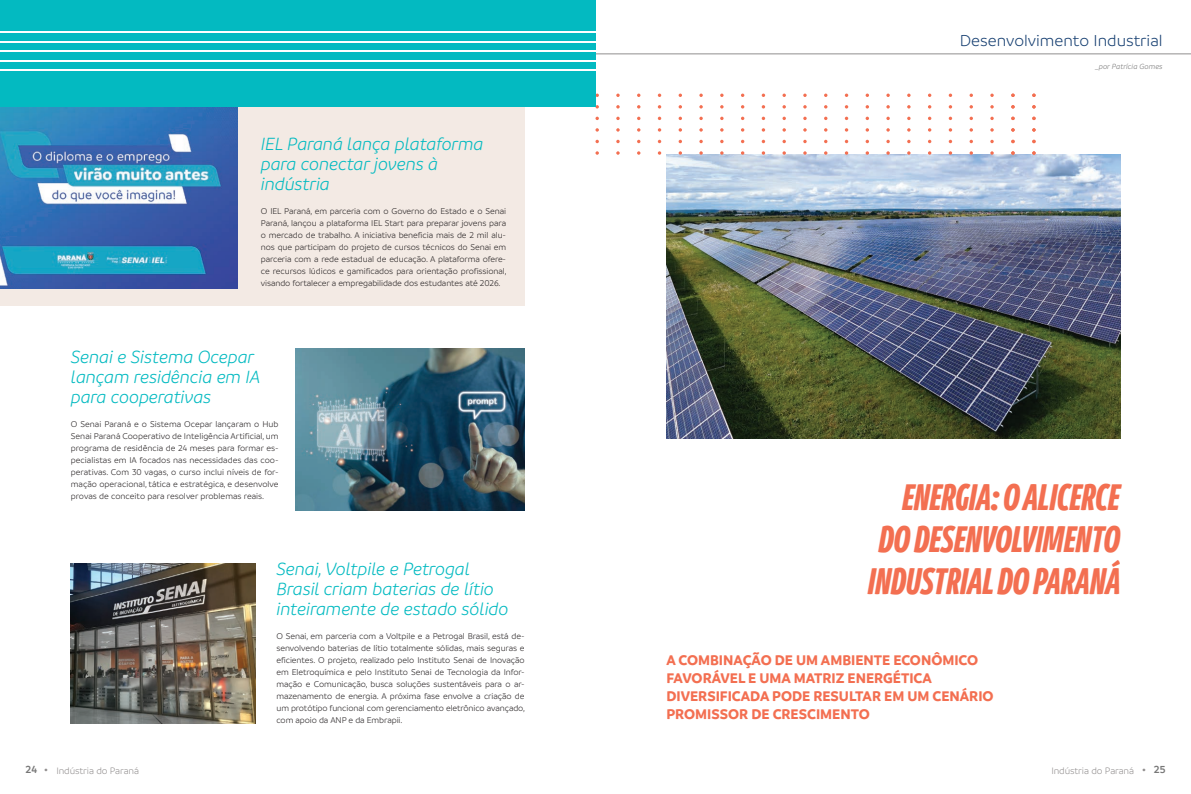
<style>
.page{position:relative;width:1191px;height:794px;background:#fff}
.page>*{position:absolute;margin:0;border:0;box-sizing:border-box;transform-origin:0 0}
.t1{font:40px "Branding SF Cmp Black It";color:#f36f51}
.t2{font:italic 300 19px/20px "Branding SF";letter-spacing:-.01em;color:#03bac1}
.t3{font:300 17px "Branding SF";color:#163f71}
.t4{font:700 15px/18px "Branding SF";color:#f36f51}
.t5{font:300 10px "Branding SF";letter-spacing:-.01em;color:#918e8e}
.t6{font:300 9px/12px "Branding SF";letter-spacing:-.01em;color:#231f20;text-align:justify}
.t7{font:italic 300 8px "Branding SF";color:#777}
.s1{font-weight:600;font-size:11px;color:#777}
</style>
<div class="page">
<hr style="left:0;top:53px;width:1191px;height:1px;background:#918e8e">
<div style="left:0;top:101px;width:524px;height:205px;background:#f3eae4"></div>
<img style="left:0;top:106px;width:238px;height:183px">
<img style="left:666px;top:154px;width:454px;height:284px">
<svg style="left:637px;top:128px;width:3px;height:4px"></svg>
<svg style="left:637px;top:105px;width:3px;height:4px"></svg>
<svg style="left:637px;top:151px;width:3px;height:4px"></svg>
<svg style="left:658px;top:128px;width:3px;height:4px"></svg>
<svg style="left:658px;top:105px;width:3px;height:4px"></svg>
<svg style="left:658px;top:151px;width:3px;height:4px"></svg>
<svg style="left:678px;top:128px;width:4px;height:4px"></svg>
<svg style="left:678px;top:105px;width:4px;height:4px"></svg>
<svg style="left:678px;top:140px;width:4px;height:3px"></svg>
<svg style="left:678px;top:117px;width:4px;height:3px"></svg>
<svg style="left:678px;top:151px;width:4px;height:4px"></svg>
<svg style="left:699px;top:94px;width:4px;height:3px"></svg>
<svg style="left:699px;top:128px;width:4px;height:4px"></svg>
<svg style="left:699px;top:105px;width:4px;height:4px"></svg>
<svg style="left:699px;top:140px;width:4px;height:3px"></svg>
<svg style="left:699px;top:117px;width:4px;height:3px"></svg>
<svg style="left:699px;top:151px;width:4px;height:4px"></svg>
<svg style="left:720px;top:128px;width:3px;height:4px"></svg>
<svg style="left:720px;top:151px;width:3px;height:4px"></svg>
<svg style="left:741px;top:128px;width:3px;height:4px"></svg>
<svg style="left:741px;top:105px;width:3px;height:4px"></svg>
<svg style="left:741px;top:151px;width:3px;height:4px"></svg>
<svg style="left:761px;top:128px;width:4px;height:4px"></svg>
<svg style="left:761px;top:105px;width:4px;height:4px"></svg>
<svg style="left:761px;top:151px;width:4px;height:4px"></svg>
<svg style="left:824px;top:128px;width:3px;height:4px"></svg>
<svg style="left:824px;top:105px;width:3px;height:4px"></svg>
<svg style="left:824px;top:151px;width:3px;height:4px"></svg>
<svg style="left:845px;top:128px;width:3px;height:4px"></svg>
<svg style="left:845px;top:105px;width:3px;height:4px"></svg>
<svg style="left:845px;top:151px;width:3px;height:4px"></svg>
<svg style="left:865px;top:128px;width:4px;height:4px"></svg>
<svg style="left:865px;top:105px;width:4px;height:4px"></svg>
<svg style="left:865px;top:140px;width:4px;height:3px"></svg>
<svg style="left:865px;top:117px;width:4px;height:3px"></svg>
<svg style="left:865px;top:151px;width:4px;height:4px"></svg>
<svg style="left:907px;top:128px;width:3px;height:4px"></svg>
<svg style="left:907px;top:151px;width:3px;height:4px"></svg>
<svg style="left:928px;top:128px;width:3px;height:4px"></svg>
<svg style="left:928px;top:105px;width:3px;height:4px"></svg>
<svg style="left:928px;top:151px;width:3px;height:4px"></svg>
<svg style="left:948px;top:128px;width:4px;height:4px"></svg>
<svg style="left:948px;top:105px;width:4px;height:4px"></svg>
<svg style="left:948px;top:151px;width:4px;height:4px"></svg>
<svg style="left:969px;top:128px;width:4px;height:4px"></svg>
<svg style="left:969px;top:105px;width:4px;height:4px"></svg>
<svg style="left:969px;top:140px;width:4px;height:3px"></svg>
<svg style="left:969px;top:117px;width:4px;height:3px"></svg>
<svg style="left:969px;top:151px;width:4px;height:4px"></svg>
<svg style="left:1011px;top:128px;width:3px;height:4px"></svg>
<svg style="left:1011px;top:151px;width:3px;height:4px"></svg>
<svg style="left:1032px;top:128px;width:3px;height:4px"></svg>
<svg style="left:1032px;top:151px;width:3px;height:4px"></svg>
<svg style="left:595px;top:94px;width:4px;height:3px"></svg>
<svg style="left:595px;top:128px;width:4px;height:4px"></svg>
<svg style="left:595px;top:105px;width:4px;height:4px"></svg>
<svg style="left:595px;top:140px;width:4px;height:3px"></svg>
<svg style="left:595px;top:117px;width:4px;height:3px"></svg>
<svg style="left:595px;top:151px;width:4px;height:4px"></svg>
<svg style="left:782px;top:94px;width:4px;height:3px"></svg>
<svg style="left:782px;top:128px;width:4px;height:4px"></svg>
<svg style="left:782px;top:105px;width:4px;height:4px"></svg>
<svg style="left:782px;top:140px;width:4px;height:3px"></svg>
<svg style="left:782px;top:117px;width:4px;height:3px"></svg>
<svg style="left:782px;top:151px;width:4px;height:4px"></svg>
<div style="left:0;top:0;width:595px;height:106px;background:#03bac1"></div>
<hr style="left:0;top:69px;width:595px;height:2px;background:#fff">
<hr style="left:0;top:31px;width:595px;height:2px;background:#fff">
<hr style="left:0;top:41px;width:595px;height:1px;background:#fff">
<hr style="left:0;top:50px;width:595px;height:2px;background:#fff">
<hr style="left:0;top:60px;width:595px;height:1px;background:#fff">
<img style="left:296px;top:349px;width:228px;height:162px">
<img style="left:71px;top:564px;width:185px;height:159px">
<p class="t3" style="left:959px;top:32px;width:204px">Desenvolvimento Industrial</p>
<p class="t2" style="left:261px;top:134px;width:224px">IEL Paraná lança plataforma para conectar jovens à indústria</p>
<p class="t6" style="left:261px;top:205px;width:247px">O IEL Paraná, em parceria com o Governo do Estado e o Senai Paraná, lançou a plataforma IEL Start para preparar jovens para o mercado de trabalho. A iniciativa beneficia mais de 2 mil alu&shy;nos que participam do projeto de cursos técnicos do Senai em parceria com a rede estadual de educação. A plataforma ofere&shy;ce recursos lúdicos e gamificados para orientação profissional, visando fortalecer a empregabilidade dos estudantes até 2026.</p>
<p class="t2" style="left:71px;top:347px;width:191px">Senai e Sistema Ocepar lançam residência em IA para cooperativas</p>
<p class="t6" style="left:71px;top:418px;width:209px">O Senai Paraná e o Sistema Ocepar lançaram o Hub Senai Paraná Cooperativo de Inteligência Artificial, um programa de residência de 24 meses para formar es&shy;pecialistas em IA focados nas necessidades das coo&shy;perativas. Com 30 vagas, o curso inclui níveis de for&shy;mação operacional, tática e estratégica, e desenvolve provas de conceito para resolver problemas reais.</p>
<p class="t2" style="left:276px;top:559px;width:234px">Senai, Voltpile e Petrogal<br>Brasil criam baterias de lítio inteiramente de estado sólido</p>
<p class="t6" style="left:276px;top:630px;width:250px">O Senai, em parceria com a Voltpile e a Petrogal Brasil, está de&shy;senvolvendo baterias de lítio totalmente sólidas, mais seguras e eficientes. O projeto, realizado pelo Instituto Senai de Inovação em Eletroquímica e pelo Instituto Senai de Tecnologia da Infor&shy;mação e Comunicação, busca soluções sustentáveis para o ar&shy;mazenamento de energia. A próxima fase envolve a criação de um protótipo funcional com gerenciamento eletrônico avançado, com apoio da ANP e da Embrapii.</p>
<p class="t7" style="left:1095px;top:62px;width:69px">_por Patrícia Gomes</p>
<p class="t1" style="left:902px;top:475px;width:219px">ENERGIA: O ALICERCE</p>
<p class="t1" style="left:879px;top:517px;width:243px">DO DESENVOLVIMENTO</p>
<p class="t1" style="left:868px;top:559px;width:254px">INDUSTRIAL DO PARANÁ</p>
<p class="t4" style="left:666px;top:651px;width:329px">A COMBINAÇÃO DE UM AMBIENTE ECONÔMICO FAVORÁVEL E UMA MATRIZ ENERGÉTICA DIVERSIFICADA PODE RESULTAR EM UM CENÁRIO PROMISSOR DE CRESCIMENTO</p>
<p class="t5" style="left:26px;top:766px;width:115px"><span class="s1">24</span> <sup>.</sup> Indústria do Paraná</p>
<p class="t5" style="left:1051px;top:766px;width:116px">Indústria do Paraná <sup>.</sup> <span class="s1">25</span></p>
</div>
